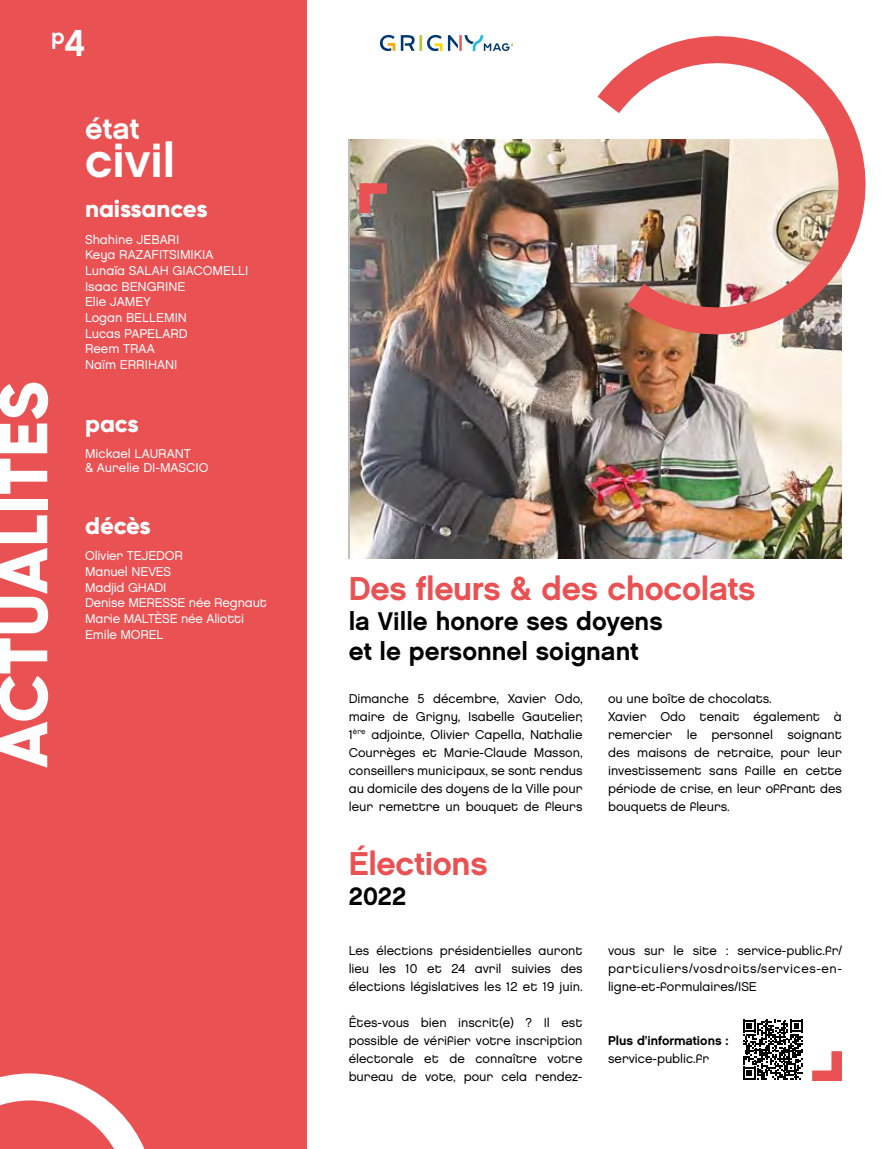
<style>
.page{position:relative;width:893px;height:1149px;background:#fff}
.page>*{position:absolute;margin:0;border:0;box-sizing:border-box;transform-origin:0 0}
.t1{font:800 67.5px "Gilroy";letter-spacing:.01em;color:#fff}
.t2{font:48px "Chalet New York Nineteen Sixty";color:#fff}
.t3{font:33px "Chalet New York Nineteen Sixty";letter-spacing:-.01em;color:#ea5153}
.t4{font:30px "Chalet New York Nineteen Sixty";color:#fff}
.t5{font:25.5px/30px "Chalet New York Nineteen Sixty";color:#000}
.t6{font:800 24px "Gilroy";letter-spacing:-.005em;color:#fff}
.t7{font:21.9px "Chalet New York Nineteen Sixty";color:#fff}
.t8{font:12.75px/18px "Chalet London Nineteen Eighty";color:#000;text-align:justify}
.t9{font:12.75px/15.6px "Chalet London Nineteen Eighty";color:#fff}
.t10{font:12.75px "Chalet New York Nineteen Sixty";color:#000}
.s1{font-size:37.5px}
</style>
<div class="page">
<div style="left:0;top:0;width:306px;height:1148px;background:#ea5153"></div>
<svg style="left:0;top:1073px;width:144px;height:75px"></svg>
<img style="left:351px;top:139px;width:491px;height:419px">
<svg style="left:354px;top:178px;width:43px;height:45px;background:#9b716a"></svg>
<img style="left:571px;top:36px;width:295px;height:303px">
<svg style="left:743px;top:1019px;width:99px;height:62px"></svg>
<svg style="left:401px;top:35px;width:14px;height:16px"></svg>
<hr style="left:419px;top:35px;width:3px;height:16px;background:#afcb37">
<svg style="left:427px;top:35px;width:15px;height:16px"></svg>
<svg style="left:380px;top:35px;width:15px;height:16px"></svg>
<svg style="left:448px;top:35px;width:65px;height:16px"></svg>
<h3 class="t7" style="left:51px;top:23px;width:36px">p<span class="s1">4</span></h3>
<h1 class="t1" style="left:-19px;top:767px;width:388px;rotate:-90deg">ACTUALITÉS</h1>
<h3 class="t4" style="left:85px;top:111px;width:56px">état</h3>
<h2 class="t2" style="left:85px;top:131px;width:92px">civil</h2>
<h3 class="t6" style="left:85px;top:194px;width:124px">naissances</h3>
<p class="t9" style="left:85px;top:231px;width:165px">Shahine JEBARI<br>Keya RAZAFITSIMIKIA<br>Lunaïa SALAH GIACOMELLI<br>Isaac BENGRINE<br>Elie JAMEY<br>Logan BELLEMIN<br>Lucas PAPELARD<br>Reem TRAA<br>Naïm ERRIHANI</p>
<h3 class="t6" style="left:85px;top:408px;width:55px">pacs</h3>
<p class="t9" style="left:85px;top:447px;width:125px;line-height:13.5px">Mickael LAURANT<br>&amp; Aurelie DI-MASCIO</p>
<h3 class="t6" style="left:85px;top:510px;width:67px">décès</h3>
<p class="t9" style="left:85px;top:548px;width:184px">Olivier TEJEDOR<br>Manuel NEVES<br>Madjid GHADI<br>Denise MERESSE née Regnaut<br>Marie MALTÈSE née Aliotti<br>Emile MOREL</p>
<h3 class="t3" style="left:349px;top:568px;width:408px">Des fleurs &amp; des chocolats</h3>
<h3 class="t5" style="left:349px;top:606px;width:316px">la Ville honore ses doyens et le personnel soignant</h3>
<p class="t8" style="left:349px;top:688px;width:235px">Dimanche 5 décembre, Xavier Odo, maire de Grigny, Isabelle Gautelier, 1<sup>ère</sup> adjointe, Olivier Capella, Nathalie Courrèges et Marie-Claude Masson, conseillers municipaux, se sont rendus au domicile des doyens de la Ville pour leur remettre un bouquet de fleurs</p>
<p class="t8" style="left:608px;top:689px;width:235px;text-align:left">ou une boîte de chocolats.<br>Xavier Odo tenait également à remercier le personnel soignant des maisons de retraite, pour leur investissement sans faille en cette période de crise, en leur offrant des bouquets de fleurs.</p>
<h3 class="t3" style="left:349px;top:843px;width:140px">Élections</h3>
<h3 class="t5" style="left:349px;top:880px;width:59px">2022</h3>
<p class="t8" style="left:349px;top:940px;width:235px">Les élections présidentielles auront lieu les 10 et 24 avril suivies des élections législatives les 12 et 19 juin.</p>
<p class="t8" style="left:349px;top:1013px;width:235px">Êtes-vous bien inscrit(e) ? Il est possible de vérifier votre inscription électorale et de connaître votre bureau de vote, pour cela rendez-</p>
<p class="t8" style="left:608px;top:941px;width:235px">vous sur le site : service-public.fr/ particuliers/vosdroits/services-en&shy;ligne-et-formulaires/ISE</p>
<p class="t10" style="left:608px;top:1032px;width:122px">Plus d’informations :</p>
<p class="t8" style="left:608px;top:1049px;width:103px">service-public.fr</p>
</div>
